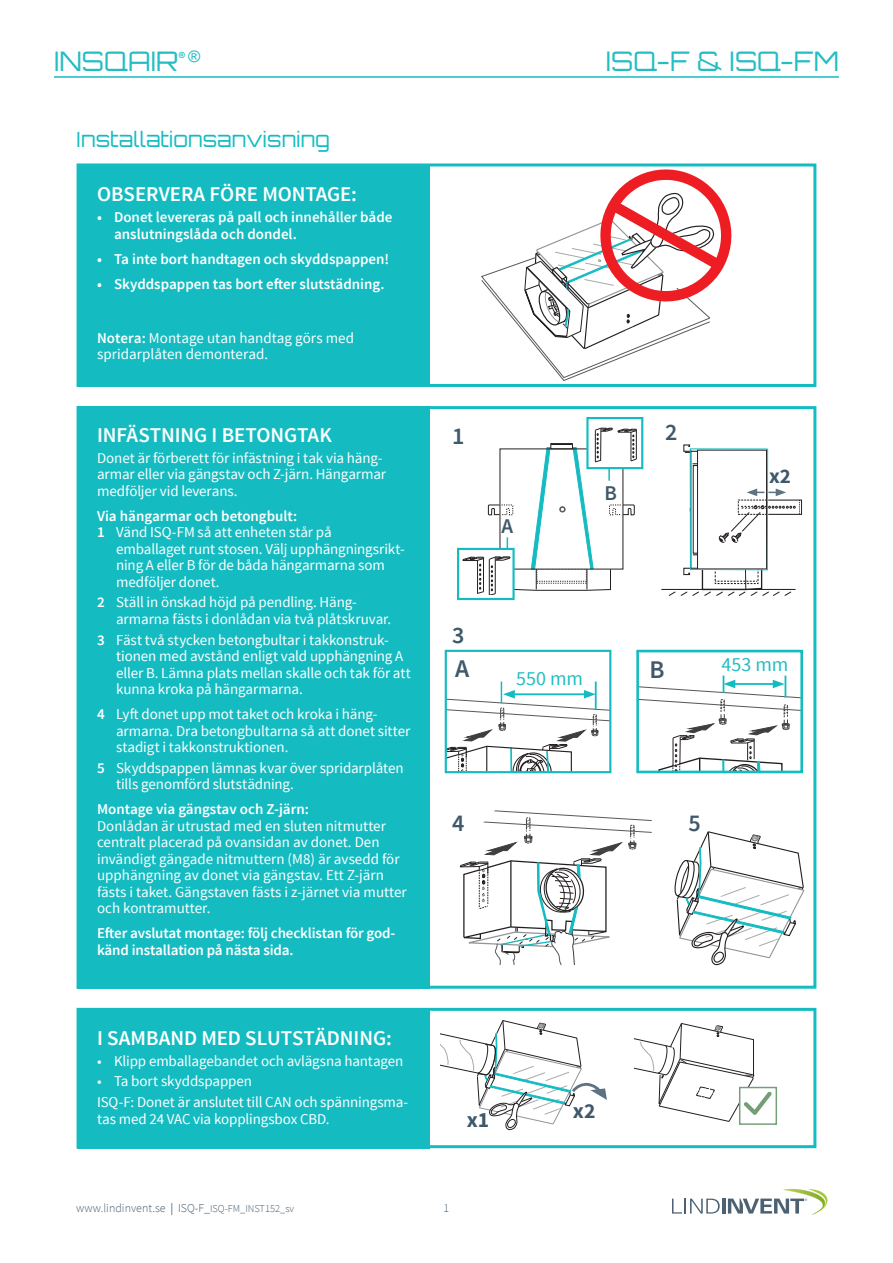
<style>
.page{position:relative;width:893px;height:1263px;background:#fff}
.page>*{position:absolute;margin:0;border:0;box-sizing:border-box;transform-origin:0 0}
.t1{font:300 27px "Orbitron";color:#23bdc3}
.t2{font:600 25.35px "Source Sans Pro";color:#3f596b}
.t3{font:600 24px "Source Sans Pro";color:#3f596b}
.t4{font:700 21.6px "Source Sans Pro";color:#3f596b}
.Rubrik_2{font:600 21px "Source Sans Pro";color:#fff}
.Rubrik_1{font:300 21px "Orbitron";color:#14bcc2}
.t5{font:700 21px "Source Sans Pro";color:#3f596b}
.t6{font:600 21px "Source Sans Pro";color:#3f596b}
.t7{font:19.95px "Source Sans Pro";color:#23bdc3}
.Brödtext{font:15px/16.5px "Source Sans Pro";letter-spacing:-.005em;color:#fff}
.Brödtext-2{font:600 15px/16.5px "Source Sans Pro";color:#fff}
.rubrik_3{font:15px/16.5px "Source Sans Pro";color:#fff}
.rubrik_3-2{font:600 15px "Source Sans Pro";color:#fff}
.t8{font:300 12px "Source Sans Pro";color:#445d6f}
.t9{font:300 6.15px "Source Sans Pro";color:#4d6172}
.s1{font-weight:600}
.s2{font-weight:400}
.s3{font-size:10.5px}
</style>
<div class="page">
<svg style="left:672px;top:1198px;width:48px;height:15px"></svg>
<hr style="left:722px;top:1198px;width:3px;height:15px;background:#4c6172">
<svg style="left:728px;top:1189px;width:100px;height:26px"></svg>
<hr style="left:54px;top:76px;width:785px;height:2px;background:#14bcc2">
<div style="left:77px;top:163px;width:739px;height:224px;border:3px solid #14bcc2"></div>
<div style="left:77px;top:164px;width:352px;height:223px;background:#14bcc2"></div>
<svg style="left:481px;top:169px;width:251px;height:212px"></svg>
<svg style="left:674px;top:831px;width:131px;height:135px"></svg>
<div style="left:77px;top:406px;width:352px;height:583px;background:#14bcc2"></div>
<div style="left:693px;top:465px;width:5px;height:89px;border:1px solid #231f20"></div>
<svg style="left:683px;top:444px;width:15px;height:9px"></svg>
<div style="left:768px;top:500px;width:34px;height:15px;border:1px solid #231f20"></div>
<div style="left:690px;top:448px;width:78px;height:122px;border:1px solid #14bcc2"></div>
<hr style="left:662px;top:589px;width:133px;height:1px;background:#231f20">
<svg style="left:668px;top:567px;width:124px;height:29px"></svg>
<svg style="left:459px;top:810px;width:193px;height:155px"></svg>
<div style="left:586px;top:417px;width:57px;height:52px;background:#fff;border:2px solid #14bcc2"></div>
<div style="left:457px;top:548px;width:58px;height:52px;background:#fff;border:2px solid #14bcc2"></div>
<svg style="left:462px;top:428px;width:175px;height:167px"></svg>
<svg style="left:719px;top:488px;width:81px;height:55px"></svg>
<div style="left:445px;top:650px;width:166px;height:123px;border:2px solid #14bcc2"></div>
<svg style="left:446px;top:681px;width:164px;height:92px"></svg>
<div style="left:636px;top:650px;width:167px;height:123px;border:3px solid #14bcc2"></div>
<svg style="left:638px;top:675px;width:164px;height:97px"></svg>
<div style="left:77px;top:1008px;width:739px;height:140px;border:3px solid #14bcc2"></div>
<div style="left:77px;top:1008px;width:352px;height:140px;background:#14bcc2"></div>
<svg style="left:635px;top:1023px;width:137px;height:99px"></svg>
<div style="left:739px;top:1087px;width:38px;height:38px;border:1px solid #739e76"></div>
<svg style="left:441px;top:1020px;width:166px;height:110px"></svg>
<h1 class="t1" style="left:54px;top:44px;width:133px">INSQAIR<sup>®</sup></h1>
<h1 class="t1" style="left:606px;top:44px;width:235px">ISQ-F &amp; ISQ-FM</h1>
<p class="Rubrik_1" style="left:77px;top:125px;width:255px">Installationsanvisning</p>
<p class="Rubrik_2" style="left:97px;top:181px;width:261px">OBSERVERA FÖRE MONTAGE:</p>
<p class="Brödtext-2" style="left:114px;top:209px;width:280px;text-indent:-17px">• Donet levereras på pall och innehåller både anslutningslåda och dondel.</p>
<p class="Brödtext-2" style="left:97px;top:251px;width:294px">• Ta inte bort handtagen och skyddspappen!</p>
<p class="Brödtext-2" style="left:97px;top:276px;width:289px">• Skyddspappen tas bort efter slutstädning.</p>
<p class="rubrik_3" style="left:97px;top:330px;width:259px"><span class="s1">Notera:</span> Montage utan handtag görs med spridarplåten demonterad.</p>
<p class="Rubrik_2" style="left:97px;top:422px;width:236px">INFÄSTNING I BETONGTAK</p>
<p class="Brödtext" style="left:97px;top:450px;width:291px">Donet är förberett för infästning i tak via häng&shy;armar eller via gängstav och Z-järn. Hängarmar medföljer vid leverans.</p>
<p class="Brödtext-2" style="left:97px;top:508px;width:202px">Via hängarmar och betongbult:</p>
<p class="Brödtext" style="left:116px;top:524px;width:290px;text-indent:-19px"><span class="s1">1</span> Vänd ISQ-FM så att enheten står på emballaget runt stosen. Välj upphängningsrikt&shy;ning A eller B för de båda hängarmarna som medföljer donet.</p>
<p class="Brödtext" style="left:116px;top:594px;width:277px;text-indent:-19px"><span class="s1">2</span> Ställ in önskad höjd på pendling. Häng&shy;armarna fästs i donlådan via två plåtskruvar.</p>
<p class="Brödtext" style="left:116px;top:632px;width:296px;text-indent:-19px"><span class="s1">3</span> Fäst två stycken betongbultar i takkonstruk&shy;tionen med avstånd enligt vald upphängning A eller B. Lämna plats mellan skalle och tak för att kunna kroka på hängarmarna.</p>
<p class="Brödtext" style="left:116px;top:706px;width:296px;text-indent:-19px"><span class="s1">4</span> Lyft donet upp mot taket och kroka i häng&shy;armarna. Dra betongbultarna så att donet sitter stadigt i takkonstruktionen.</p>
<p class="Brödtext" style="left:116px;top:760px;width:289px;text-indent:-19px"><span class="s1">5</span> Skyddspappen lämnas kvar över spridarplåten tills genomförd slutstädning.</p>
<p class="rubrik_3-2" style="left:97px;top:800px;width:213px">Montage via gängstav och Z-järn:</p>
<p class="Brödtext" style="left:97px;top:818px;width:311px">Donlådan är utrustad med en sluten nitmutter centralt placerad på ovansidan av donet. Den invändigt gängade nitmuttern (M8) är avsedd för upphängning av donet via gängstav. Ett Z-järn fästs i taket. Gängstaven fästs i z-järnet via mutter och kontramutter.</p>
<p class="Brödtext-2" style="left:97px;top:925px;width:300px">Efter avslutat montage: följ checklistan för god&shy;känd installation på nästa sida.</p>
<p class="t3" style="left:452px;top:421px;width:14px">1</p>
<p class="t3" style="left:452px;top:619px;width:14px">3</p>
<p class="t6" style="left:501px;top:513px;width:13px">A</p>
<p class="t6" style="left:604px;top:480px;width:14px">B</p>
<p class="t3" style="left:665px;top:417px;width:14px">2</p>
<p class="t5" style="left:769px;top:463px;width:23px">x2</p>
<p class="t2" style="left:455px;top:652px;width:16px">A</p>
<p class="t2" style="left:649px;top:654px;width:17px">B</p>
<p class="t7" style="left:722px;top:652px;width:68px">453 mm</p>
<p class="t7" style="left:516px;top:666px;width:68px">550 mm</p>
<p class="t3" style="left:452px;top:808px;width:14px">4</p>
<p class="t3" style="left:688px;top:808px;width:14px">5</p>
<p class="Rubrik_2" style="left:97px;top:1025px;width:296px">I SAMBAND MED SLUTSTÄDNING:</p>
<p class="Brödtext" style="left:97px;top:1053px;width:308px">• Klipp emballagebandet och avlägsna hantagen</p>
<p class="Brödtext" style="left:97px;top:1073px;width:157px">• Ta bort skyddspappen</p>
<p class="Brödtext" style="left:97px;top:1094px;width:313px">ISQ-F: Donet är anslutet till CAN och spänningsma&shy;tas med 24 VAC via kopplingsbox CBD.</p>
<p class="t4" style="left:573px;top:1097px;width:24px">x2</p>
<p class="t4" style="left:467px;top:1106px;width:24px">x1</p>
<p class="t8" style="left:76px;top:1200px;width:219px">www.lindinvent.se <span class="s2">|</span> ISQ-F_<span class="s3">ISQ-FM_INST152_sv</span></p>
<p class="t8" style="left:444px;top:1200px;width:7px">1</p>
<p class="t9" style="left:805px;top:1197px;width:4px">®</p>
</div>
